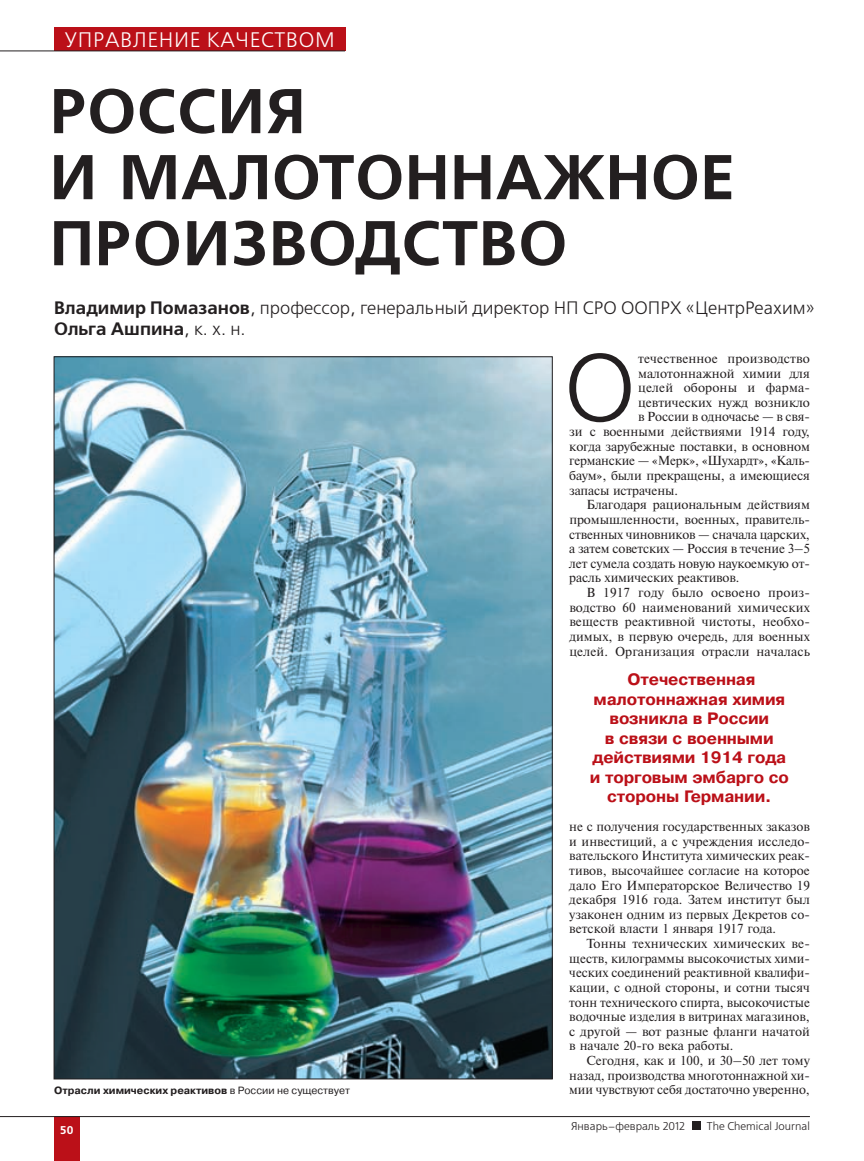
<style>
.page{position:relative;width:864px;height:1161px;background:#fff}
.page>*{position:absolute;margin:0;border:0;box-sizing:border-box;transform-origin:0 0}
.t1{font:96.6px "Free Set C";color:#231f20}
.t2{font:700 63px/66px "Free Set C";letter-spacing:.01em;color:#231f20}
.t3{font:21px "Free Set C";letter-spacing:.03em;color:#fff}
.t4{font:18px/21px "Free Set C";color:#231f20}
.t5{font:700 16.5px/19.5px "Pragmatica C";letter-spacing:-.01em;color:#bb1018;text-align:center}
.t6{font:13.05px/14.7px "Newton C";color:#231f20;text-align:justify}
.t7{font:11.25px "Free Set C";color:#231f20}
.t8{font:700 11.25px "Free Set C";color:#fff}
.t9{font:700 10.5px "Pragmatica C";color:#231f20}
.s1{font-weight:700}
.s2{font-weight:400}
</style>
<div class="page">
<img style="left:56px;top:358px;width:494px;height:719px">
<div style="left:54px;top:1116px;width:26px;height:45px;background:#bb1018"></div>
<hr style="left:0;top:1116px;width:54px;height:1px;background:#231f20">
<hr style="left:54px;top:1116px;width:755px;height:1px;background:#231f20">
<div style="left:691px;top:1121px;width:9px;height:9px;background:#231f20"></div>
<div style="left:54px;top:27px;width:291px;height:24px;background:#bb1018"></div>
<hr style="left:0;top:51px;width:54px;height:1px;background:#231f20">
<hr style="left:54px;top:51px;width:291px;height:1px;background:#231f20">
<h3 class="t3" style="left:64px;top:31px;width:271px">УПРАВЛЕНИЕ КАЧЕСТВОМ</h3>
<h2 class="t2" style="left:50px;top:83px;width:685px">РОССИЯ<br>И МАЛОТОННАЖНОЕ<br>ПРОИЗВОДСТВО</h2>
<h3 class="t4" style="left:54px;top:299px;width:761px"><span class="s1">Владимир Помазанов</span>, профессор, генеральный директор НП СРО ООПРХ «ЦентрРеаxим»<br><span class="s1">Ольга Ашпина</span>, к. х. н.</h3>
<h1 class="t1" style="left:563px;top:349px;width:73px">О</h1>
<p class="t6" style="left:638px;top:352px;width:173px">течественное производство</p>
<p class="t6" style="left:638px;top:367px;width:173px">малотоннажной химии для</p>
<p class="t6" style="left:638px;top:381px;width:173px">целей обороны и фарма-</p>
<p class="t6" style="left:638px;top:396px;width:173px">цевтических нужд возникло</p>
<p class="t6" style="left:638px;top:411px;width:173px">в России в одночасье — в свя-</p>
<p class="t6" style="left:569px;top:425px;width:242px">зи с военными действиями 1914 году,</p>
<p class="t6" style="left:569px;top:440px;width:242px">когда зарубежные поставки, в основном</p>
<p class="t6" style="left:569px;top:455px;width:242px">германские — «Мерк», «Шухардт», «Каль-</p>
<p class="t6" style="left:569px;top:469px;width:242px">баум», были прекращены, а имеющиеся</p>
<p class="t6" style="left:569px;top:484px;width:110px">запасы истрачены.</p>
<p class="t6" style="left:586px;top:498px;width:225px">Благодаря рациональным действиям</p>
<p class="t6" style="left:569px;top:513px;width:242px">промышленности, военных, правитель-</p>
<p class="t6" style="left:569px;top:528px;width:242px">ственных чиновников — сначала царских,</p>
<p class="t6" style="left:569px;top:542px;width:242px">а затем советских — Россия в течение 3–5</p>
<p class="t6" style="left:569px;top:557px;width:242px">лет сумела создать новую наукоемкую от-</p>
<p class="t6" style="left:569px;top:572px;width:171px">расль химических реактивов.</p>
<p class="t6" style="left:586px;top:586px;width:225px">В 1917 году было освоено произ-</p>
<p class="t6" style="left:569px;top:601px;width:242px">водство 60 наименований химических</p>
<p class="t6" style="left:569px;top:615px;width:242px">веществ реактивной чистоты, необхо-</p>
<p class="t6" style="left:569px;top:630px;width:242px">димых, в первую очередь, для военных</p>
<p class="t6" style="left:569px;top:645px;width:242px">целей. Организация отрасли началась</p>
<p class="t5" style="left:589px;top:671px;width:200px">Отечественная малотоннажная химия возникла в России<br>в связи с военными действиями 1914 года и торговым эмбарго со стороны Германии.</p>
<p class="t6" style="left:569px;top:820px;width:242px">не с получения государственных заказов и инвестиций, а с учреждения исследо&shy;вательского Института химических реак&shy;тивов, высочайшее согласие на которое дало Его Императорское Величество 19 декабря 1916 года. Затем институт был узаконен одним из первых Декретов со&shy;ветской власти 1 января 1917 года.</p>
<p class="t6" style="left:569px;top:937px;width:242px;text-indent:17px">Тонны технических химических ве&shy;ществ, килограммы высокочистых хими&shy;ческих соединений реактивной квалифи&shy;кации, с одной стороны, и сотни тысяч тонн технического спирта, высокочистые водочные изделия в витринах магазинов, с другой — вот разные фланги начатой в начале 20-го века работы.</p>
<p class="t6" style="left:569px;top:1054px;width:242px;text-indent:17px">Сегодня, как и 100, и 30–50 лет тому назад, производства многотоннажной хи&shy;мии чувствуют себя достаточно уверенно,</p>
<p class="t9" style="left:54px;top:1086px;width:297px">Отрасли химических реактивов <span class="s2">в России не существует</span></p>
<p class="t8" style="left:60px;top:1125px;width:15px">50</p>
<p class="t7" style="left:570px;top:1121px;width:116px">Январь–февраль 2012</p>
<p class="t7" style="left:706px;top:1121px;width:104px">The Chemical Journal</p>
</div>
